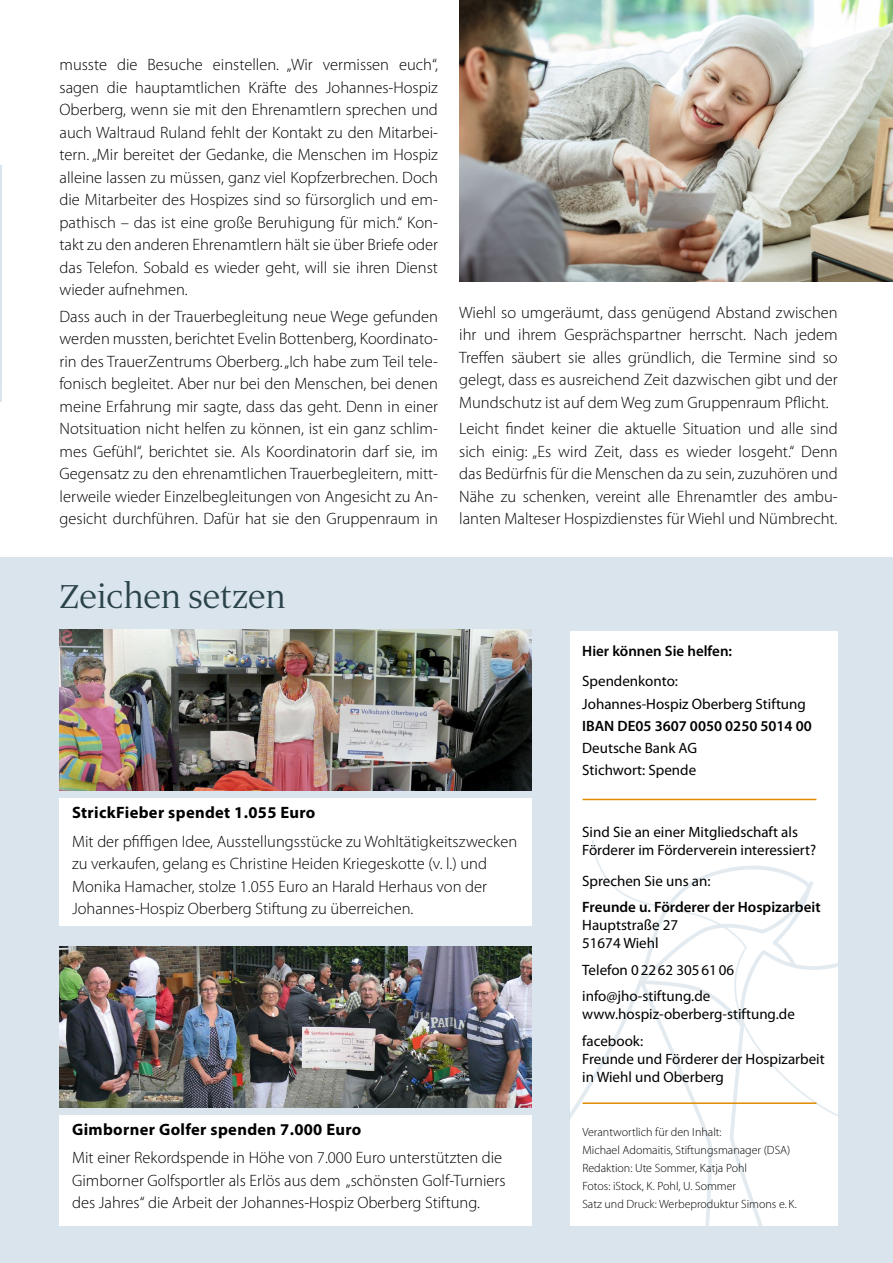
<style>
.page{position:relative;width:893px;height:1263px;background:#fff}
.page>*{position:absolute;margin:0;border:0;box-sizing:border-box;transform-origin:0 0}
.t1{font:40.5px "Luxury Text";color:#2a424a}
.t2{font:300 16.5px/22.5px "Myriad Pro";color:#000;text-align:justify}
.t3{font:700 16.5px "Myriad Pro";letter-spacing:.02em;color:#000}
.t4{font:15px/18px "Myriad Pro";color:#000}
.t5{font:600 15px "Myriad Pro";color:#000}
.t6{font:300 12px/18px "Myriad Pro";color:#000}
</style>
<div class="page">
<div style="left:0;top:557px;width:893px;height:706px;background:#dae4ec"></div>
<img style="left:60px;top:629px;width:471px;height:162px">
<img style="left:60px;top:946px;width:471px;height:162px">
<hr style="left:0;top:166px;width:2px;height:236px;background:#dae4ec">
<img style="left:459px;top:0;width:434px;height:282px">
<div style="left:570px;top:631px;width:268px;height:595px;background:#fff"></div>
<svg style="left:570px;top:840px;width:268px;height:386px"></svg>
<div style="left:60px;top:798px;width:471px;height:128px;background:#fff"></div>
<div style="left:60px;top:1115px;width:471px;height:111px;background:#fff"></div>
<hr style="left:583px;top:799px;width:233px;height:1px;background:#e18b00">
<hr style="left:583px;top:1102px;width:233px;height:2px;background:#e18b00">
<p class="t2" style="left:60px;top:53px;width:380px">musste die Besuche einstellen. „Wir vermissen euch“, sagen die hauptamtlichen Kräfte des Johannes-Hospiz Oberberg, wenn sie mit den Ehrenamtlern sprechen und auch Waltraud Ruland fehlt der Kontakt zu den Mitarbei&shy;tern. „Mir bereitet der Gedanke, die Menschen im Hospiz alleine lassen zu müssen, ganz viel Kopfzerbrechen. Doch die Mitarbeiter des Hospizes sind so fürsorglich und em&shy;pathisch – das ist eine große Beruhigung für mich.“ Kon&shy;takt zu den anderen Ehrenamtlern hält sie über Briefe oder das Telefon. Sobald es wieder geht, will sie ihren Dienst wieder aufnehmen.</p>
<p class="t2" style="left:60px;top:305px;width:380px">Dass auch in der Trauerbegleitung neue Wege gefunden werden mussten, berichtet Evelin Bottenberg, Koordinato&shy;rin des TrauerZentrums Oberberg. „Ich habe zum Teil tele&shy;fonisch begleitet. Aber nur bei den Menschen, bei denen meine Erfahrung mir sagte, dass das geht. Denn in einer Notsituation nicht helfen zu können, ist ein ganz schlim&shy;mes Gefühl“, berichtet sie. Als Koordinatorin darf sie, im Gegensatz zu den ehrenamtlichen Trauerbegleitern, mitt&shy;lerweile wieder Einzelbegleitungen von Angesicht zu An&shy;gesicht durchführen. Dafür hat sie den Gruppenraum in</p>
<p class="t2" style="left:459px;top:301px;width:380px">Wiehl so umgeräumt, dass genügend Abstand zwischen ihr und ihrem Gesprächspartner herrscht. Nach jedem Treffen säubert sie alles gründlich, die Termine sind so gelegt, dass es ausreichend Zeit dazwischen gibt und der Mundschutz ist auf dem Weg zum Gruppenraum Pflicht.</p>
<p class="t2" style="left:459px;top:418px;width:380px">Leicht findet keiner die aktuelle Situation und alle sind sich einig: „Es wird Zeit, dass es wieder losgeht.“ Denn das Bedürfnis für die Menschen da zu sein, zuzuhören und Nähe zu schenken, vereint alle Ehrenamtler des ambu&shy;lanten Malteser Hospizdienstes für Wiehl und Nümbrecht.</p>
<h1 class="t1" style="left:60px;top:572px;width:228px">Zeichen setzen</h1>
<p class="t3" style="left:72px;top:802px;width:245px">StrickFieber spendet 1.055 Euro</p>
<p class="t2" style="left:72px;top:830px;width:447px;text-align:left">Mit der pfiffigen Idee, Ausstellungsstücke zu Wohltätigkeitszwecken zu verkaufen, gelang es Christine Heiden Kriegeskotte (v. l.) und Monika Hamacher, stolze 1.055 Euro an Harald Herhaus von der Johannes-Hospiz Oberberg Stiftung zu überreichen.</p>
<p class="t3" style="left:72px;top:1119px;width:291px">Gimborner Golfer spenden 7.000 Euro</p>
<p class="t2" style="left:72px;top:1146px;width:435px;text-align:left">Mit einer Rekordspende in Höhe von 7.000 Euro unterstützten die<br>Gimborner Golfsportler als Erlös aus dem „schönsten Golf-Turniers des Jahres“ die Arbeit der Johannes-Hospiz Oberberg Stiftung.</p>
<p class="t5" style="left:582px;top:641px;width:151px">Hier können Sie helfen:</p>
<p class="t4" style="left:582px;top:670px;width:225px;line-height:22.2px">Spendenkonto:<br>Johannes-Hospiz Oberberg Stiftung</p>
<p class="t5" style="left:582px;top:716px;width:231px">IBAN DE05 3607 0050 0250 5014 00</p>
<p class="t4" style="left:582px;top:737px;width:117px;line-height:22.2px">Deutsche Bank AG<br>Stichwort: Spende</p>
<p class="t4" style="left:582px;top:822px;width:235px">Sind Sie an einer Mitgliedschaft als<br>Förderer im Förderverein interessiert?</p>
<p class="t4" style="left:582px;top:871px;width:130px">Sprechen Sie uns an:</p>
<p class="t5" style="left:582px;top:897px;width:240px">Freunde u. Förderer der Hospizarbeit</p>
<p class="t4" style="left:582px;top:916px;width:98px">Hauptstraße 27<br>51674 Wiehl</p>
<p class="t4" style="left:582px;top:956px;width:153px;line-height:26.5px">Telefon 02262 3056106 info@jho-stiftung.de</p>
<p class="t4" style="left:582px;top:1000px;width:214px;line-height:26.5px">www.hospiz-oberberg-stiftung.de facebook:</p>
<p class="t4" style="left:582px;top:1049px;width:244px">Freunde und Förderer der Hospizarbeit in Wiehl und Oberberg</p>
<p class="t6" style="left:582px;top:1122px;width:216px">Verantwortlich für den Inhalt:<br>Michael Adomaitis, Stiftungsmanager (DSA)<br>Redaktion: Ute Sommer, Katja Pohl<br>Fotos: iStock, K. Pohl, U. Sommer<br>Satz und Druck: Werbeproduktur Simons e. K.</p>
</div>
